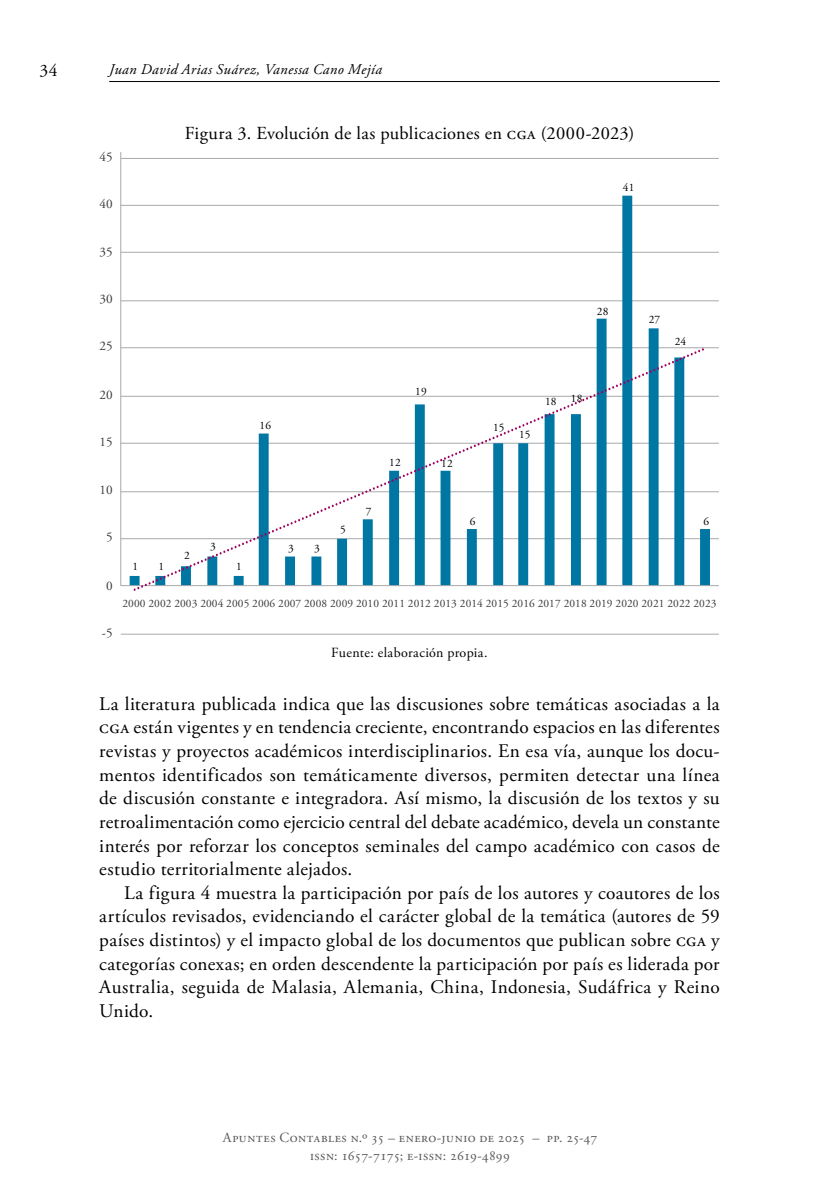
<style>
.page{position:relative;width:819px;height:1191px;background:#fff}
.page>*{position:absolute;margin:0;border:0;box-sizing:border-box;transform-origin:0 0}
.Body_sin{font:19.25px/23.6px "Adobe Garamond Pro";letter-spacing:.015em;color:#000;text-align:justify}
.Body_con{font:19.25px/23.6px "Adobe Garamond Pro";letter-spacing:.02em;color:#000;text-align:justify}
.Tit_Tab{font:18.38px "Adobe Garamond Pro";letter-spacing:.025em;color:#000}
.t1{font:17.5px "Adobe Garamond Pro";color:#000}
.t2{font:italic 14.88px "Adobe Garamond Pro";letter-spacing:.03em;color:#000}
.t3{font:14px/17.5px "Adobe Garamond Pro";letter-spacing:.025em;color:#58595b;text-align:center}
.Fuente_tab{font:14px "Adobe Garamond Pro";color:#000}
.t4{font:13.12px "Adobe Garamond Pro";letter-spacing:.01em;color:#39393a}
.t5{font:11.38px "Adobe Garamond Pro";letter-spacing:.01em;color:#39393a}
.t6{font:11.38px "Adobe Garamond Pro";letter-spacing:.01em;color:#000}
</style>
<div class="page">
<hr style="left:109px;top:81px;width:610px;height:1px;background:#000">
<hr style="left:121px;top:634px;width:597px;height:1px;background:#a7a9ac">
<svg style="left:120px;top:152px;width:599px;height:434px"></svg>
<svg style="left:133px;top:348px;width:571px;height:243px"></svg>
<p class="t1" style="left:39px;top:59px;width:20px">34</p>
<p class="t2" style="left:109px;top:60px;width:274px">Juan David Arias Suárez, Vanessa Cano Mejía</p>
<p class="t4" style="left:99px;top:149px;width:15px">45</p>
<p class="t4" style="left:99px;top:196px;width:15px">40</p>
<p class="t4" style="left:99px;top:244px;width:15px">35</p>
<p class="t4" style="left:99px;top:291px;width:15px">30</p>
<p class="t4" style="left:99px;top:338px;width:15px">25</p>
<p class="t4" style="left:99px;top:387px;width:15px">20</p>
<p class="t4" style="left:99px;top:433px;width:15px">15</p>
<p class="t4" style="left:99px;top:482px;width:15px">10</p>
<p class="t4" style="left:106px;top:529px;width:8px">5</p>
<p class="t4" style="left:106px;top:577px;width:8px">0</p>
<p class="t6" style="left:132px;top:560px;width:7px">1</p>
<p class="t6" style="left:158px;top:560px;width:7px">1</p>
<p class="Tit_Tab" style="left:185px;top:122px;width:451px">Figura 3. Evolución de las publicaciones en cga (2000-2023)</p>
<p class="t6" style="left:622px;top:180px;width:13px">41</p>
<p class="t6" style="left:597px;top:304px;width:13px">28</p>
<p class="t6" style="left:184px;top:549px;width:7px">2</p>
<p class="t6" style="left:210px;top:540px;width:7px">3</p>
<p class="t6" style="left:259px;top:419px;width:13px">16</p>
<p class="t6" style="left:236px;top:560px;width:7px">1</p>
<p class="t6" style="left:288px;top:541px;width:7px">3</p>
<p class="t6" style="left:314px;top:541px;width:7px">3</p>
<p class="t6" style="left:340px;top:523px;width:7px">5</p>
<p class="t6" style="left:415px;top:384px;width:13px">19</p>
<p class="t6" style="left:366px;top:505px;width:7px">7</p>
<p class="t6" style="left:389px;top:455px;width:13px">12</p>
<p class="t6" style="left:441px;top:456px;width:13px">12</p>
<p class="t6" style="left:470px;top:514px;width:7px">6</p>
<p class="t6" style="left:493px;top:420px;width:13px">15</p>
<p class="t6" style="left:519px;top:427px;width:13px">15</p>
<p class="t6" style="left:545px;top:395px;width:13px">18</p>
<p class="t6" style="left:571px;top:391px;width:13px">18</p>
<p class="t6" style="left:648px;top:312px;width:13px">27</p>
<p class="t6" style="left:674px;top:335px;width:13px">24</p>
<p class="t6" style="left:703px;top:514px;width:7px">6</p>
<p class="t5" style="left:122px;top:597px;width:595px">2000 2002 2003 2004 2005 2006 2007 2008 2009 2010 2011 2012 2013 2014 2015 2016 2017 2018 2019 2020 2021 2022 2023</p>
<p class="Fuente_tab" style="left:331px;top:644px;width:158px">Fuente: elaboración propia.</p>
<p class="Body_sin" style="left:99px;top:692px;width:622px">La literatura publicada indica que las discusiones sobre temáticas asociadas a la cga están vigentes y en tendencia creciente, encontrando espacios en las diferentes revistas y proyectos académicos interdisciplinarios. En esa vía, aunque los docu&shy;mentos identificados son temáticamente diversos, permiten detectar una línea de discusión constante e integradora. Así mismo, la discusión de los textos y su retroalimentación como ejercicio central del debate académico, devela un constante interés por reforzar los conceptos seminales del campo académico con casos de estudio territorialmente alejados.</p>
<p class="Body_con" style="left:99px;top:881px;width:622px;text-indent:25px">La figura 4 muestra la participación por país de los autores y coautores de los artículos revisados, evidenciando el carácter global de la temática (autores de 59 países distintos) y el impacto global de los documentos que publican sobre cga y categorías conexas; en orden descendente la participación por país es liderada por Australia, seguida de Malasia, Alemania, China, Indonesia, Sudáfrica y Reino Unido.</p>
<p class="t4" style="left:102px;top:624px;width:12px">-5</p>
<p class="t3" style="left:223px;top:1129px;width:376px">Apuntes Contables n.º 35 – enero-junio de 2025 – pp. 25-47 issn: 1657-7175; e-issn: 2619-4899</p>
</div>
